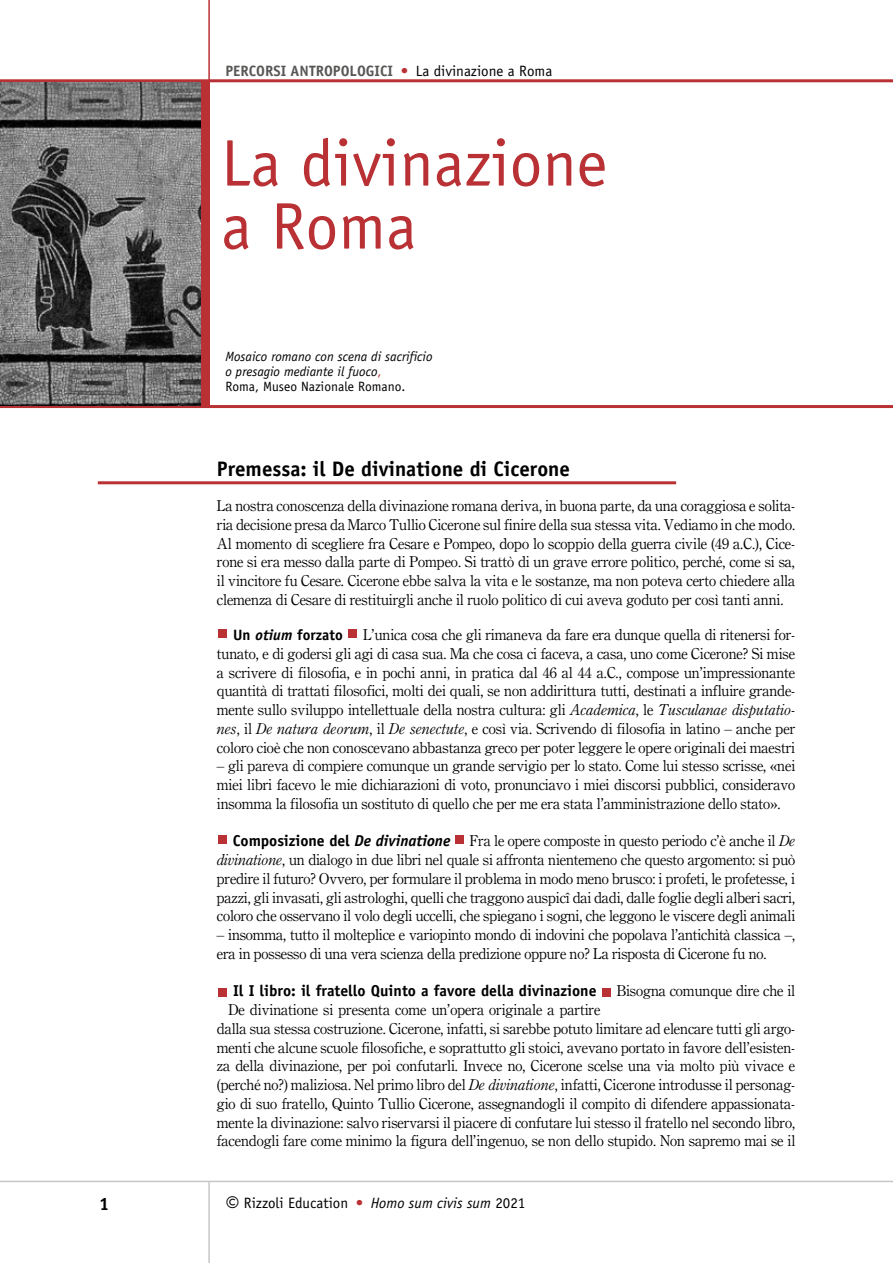
<style>
.page{position:relative;width:893px;height:1263px;background:#fff}
.page>*{position:absolute;margin:0;border:0;box-sizing:border-box;transform-origin:0 0}
.t1{font:66px/63px "Officina Sans";color:#b93134}
.ex_titolo1{font:700 21px "Officina Sans";color:#000}
.t2{font:700 18px "Officina Sans";color:#000}
._01_Testo{font:700 15.75px "Officina Sans";color:#000}
._01_Testo-2{font:15px/18.8px "Century OSMT";color:#000;text-align:justify}
.t3{font:700 15px "Officina Sans";color:#575756}
.t4{font:15px "Officina Sans";color:#000}
._01_Testo-3{font:700 15px "Officina Sans";color:#000}
.t5{font:italic 13.5px/15px "Officina Sans";color:#000}
.s1{font-weight:400;color:#b93134}
.s2{font-weight:400;color:#000}
.s3{font-style:normal;color:#b93134}
.s4{font-style:normal}
.s5{font-style:italic}
.s6{font-family:"Officina Sans";font-weight:700;font-size:15.75px}
.s7{font-family:"Officina Sans";font-weight:700;font-style:italic;font-size:15.75px}
.s8{font-size:25.5px}
.s9{color:#b93134}
</style>
<div class="page">
<hr style="left:208px;top:0;width:2px;height:81px;background:#b93134">
<hr style="left:0;top:79px;width:893px;height:3px;background:#b93134">
<hr style="left:0;top:1181px;width:893px;height:1px;background:#c6c6c6">
<div style="left:201px;top:81px;width:8px;height:325px;background:#b93134"></div>
<hr style="left:0;top:405px;width:893px;height:3px;background:#b93134">
<hr style="left:208px;top:1182px;width:2px;height:81px;background:#c6c6c6">
<img style="left:0;top:82px;width:201px;height:323px">
<hr style="left:98px;top:481px;width:578px;height:3px;background:#b93134">
<div style="left:218px;top:629px;width:9px;height:9px;background:#b93134"></div>
<div style="left:348px;top:629px;width:9px;height:9px;background:#b93134"></div>
<div style="left:218px;top:836px;width:9px;height:8px;background:#b93134"></div>
<div style="left:455px;top:836px;width:9px;height:8px;background:#b93134"></div>
<div style="left:218px;top:988px;width:9px;height:8px;background:#b93134"></div>
<div style="left:602px;top:988px;width:8px;height:8px;background:#b93134"></div>
<p class="t3" style="left:225px;top:61px;width:328px">PERCORSI ANTROPOLOGICI <span class="s1">•</span> <span class="s2">La divinazione a Roma</span></p>
<h1 class="t1" style="left:221px;top:132px;width:388px">La divinazione a Roma</h1>
<p class="t5" style="left:225px;top:349px;width:209px">Mosaico romano con scena di sacrificio o presagio mediante il fuoco<span class="s3">,<br></span><span class="s4">Roma, Museo Nazionale Romano.</span></p>
<p class="ex_titolo1" style="left:217px;top:455px;width:355px">Premessa: il De divinatione di Cicerone</p>
<p class="_01_Testo-2" style="left:217px;top:496px;width:580px">La nostra conoscenza della divinazione romana deriva, in buona parte, da una coraggiosa e solita&shy;ria decisione presa da Marco Tullio Cicerone sul finire della sua stessa vita. Vediamo in che modo.<br>Al momento di scegliere fra Cesare e Pompeo, dopo lo scoppio della guerra civile (49 a.C.), Cice&shy;rone si era messo dalla parte di Pompeo. Si trattò di un grave errore politico, perché, come si sa, il vincitore fu Cesare. Cicerone ebbe salva la vita e le sostanze, ma non poteva certo chiedere alla clemenza di Cesare di restituirgli anche il ruolo politico di cui aveva goduto per così tanti anni.</p>
<p class="_01_Testo-3" style="left:233px;top:626px;width:111px">Un <span class="s5">otium</span> forzato</p>
<p class="_01_Testo-2" style="left:217px;top:625px;width:580px;text-indent:146px">L’unica cosa che gli rimaneva da fare era dunque quella di ritenersi for&shy;tunato, e di godersi gli agi di casa sua. Ma che cosa ci faceva, a casa, uno come Cicerone? Si mise a scrivere di filosofia, e in pochi anni, in pratica dal 46 al 44 a.C., compose un’impressionante quantità di trattati filosofici, molti dei quali, se non addirittura tutti, destinati a influire grande&shy;mente sullo sviluppo intellettuale della nostra cultura: gli <span class="s5">Academica</span>, le <span class="s5">Tusculanae disputatio&shy;nes</span>, il <span class="s5">De natura deorum</span>, il <span class="s5">De senectute</span>, e così via. Scrivendo di filosofia in latino – anche per coloro cioè che non conoscevano abbastanza greco per poter leggere le opere originali dei maestri</p>
<p class="_01_Testo-2" style="left:217px;top:756px;width:580px">– gli pareva di compiere comunque un grande servigio per lo stato. Come lui stesso scrisse, «nei miei libri facevo le mie dichiarazioni di voto, pronunciavo i miei discorsi pubblici, consideravo insomma la filosofia un sostituto di quello che per me era stata l’amministrazione dello stato».</p>
<p class="_01_Testo-2" style="left:217px;top:831px;width:580px;text-indent:16px"><span class="s6">Composizione del</span> <span class="s7">De divinatione</span> Fra le opere composte in questo periodo c’è anche il <span class="s5">De divinatione</span>, un dialogo in due libri nel quale si affronta nientemeno che questo argomento: si può predire il futuro? Ovvero, per formulare il problema in modo meno brusco: i profeti, le profetesse, i pazzi, gli invasati, gli astrologhi, quelli che traggono auspicî dai dadi, dalle foglie degli alberi sacri, coloro che osservano il volo degli uccelli, che spiegano i sogni, che leggono le viscere degli animali</p>
<p class="_01_Testo-2" style="left:217px;top:925px;width:580px">– insomma, tutto il molteplice e variopinto mondo di indovini che popolava l’antichità classica –, era in possesso di una vera scienza della predizione oppure no? La risposta di Cicerone fu no.</p>
<p class="_01_Testo" style="left:233px;top:981px;width:365px">Il I libro: il fratello Quinto a favore della divinazione</p>
<p class="_01_Testo-2" style="left:617px;top:981px;width:180px">Bisogna comunque dire che il</p>
<p class="_01_Testo-2" style="left:217px;top:1000px;width:580px;text-align:left;text-indent:12px">De divinatione si presenta come un’opera originale a partire<br>dalla sua stessa costruzione. Cicerone, infatti, si sarebbe potuto limitare ad elencare tutti gli argo&shy;menti che alcune scuole filosofiche, e soprattutto gli stoici, avevano portato in favore dell’esisten&shy;za della divinazione, per poi confutarli. Invece no, Cicerone scelse una via molto più vivace e (perché no?) maliziosa. Nel primo libro del <span class="s5">De divinatione</span>, infatti, Cicerone introdusse il personag&shy;gio di suo fratello, Quinto Tullio Cicerone, assegnandogli il compito di difendere appassionata&shy;mente la divinazione: salvo riservarsi il piacere di confutare lui stesso il fratello nel secondo libro, facendogli fare come minimo la figura dell’ingenuo, se non dello stupido. Non sapremo mai se il</p>
<p class="t2" style="left:99px;top:1192px;width:12px">1</p>
<p class="t4" style="left:225px;top:1194px;width:301px"><span class="s8">©</span> Rizzoli Education <span class="s9">•</span> <span class="s5">Homo sum civis sum</span> 2021</p>
</div>
